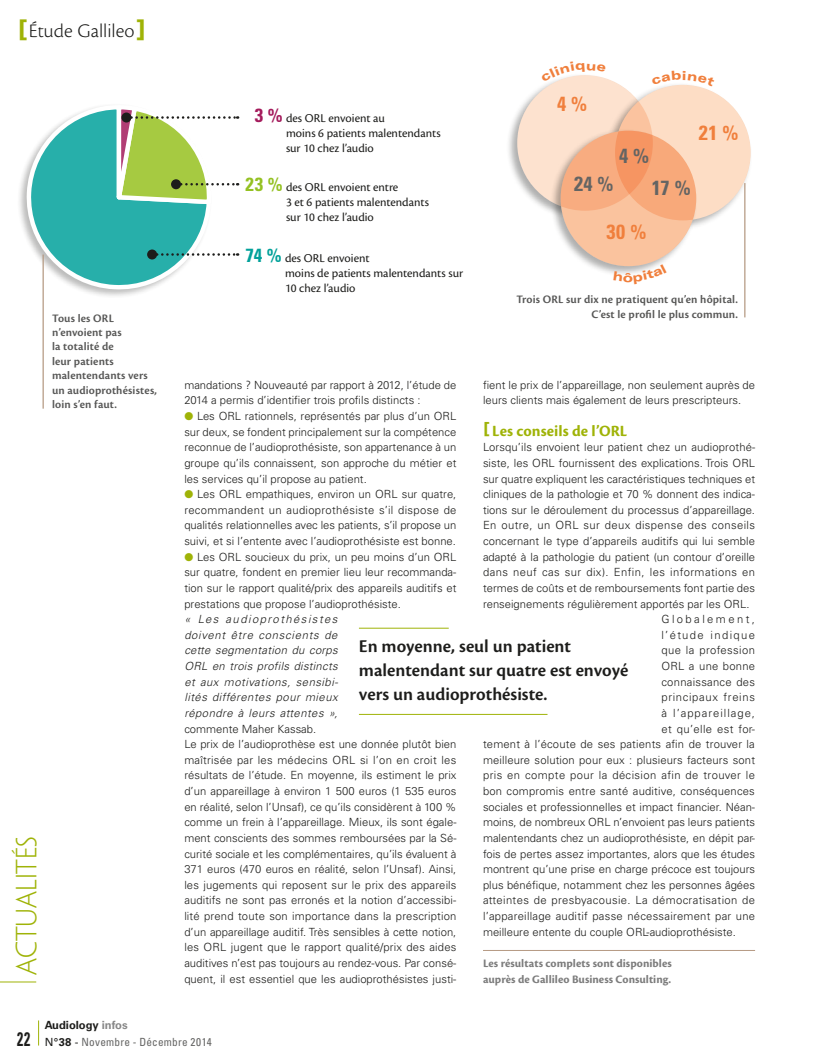
<style>
.page{position:relative;width:826px;height:1063px;background:#fff}
.page>*{position:absolute;margin:0;border:0;box-sizing:border-box;transform-origin:0 0}
.t1{font:300 26.25px "Penumbra Sans Std";color:#9fb307}
.t2{font:700 condensed 20.5px "Univers LT Std";color:#f07f3c}
.t3{font:700 condensed 20.5px "Univers LT Std";color:#646463}
.t4{font:20px "Cronos Pro Lt Capt";color:#1d1d1b}
.t5{font:700 condensed 19.62px "Univers LT Std";color:#1d1d1b;scale:.71 1}
.t6{font:600 18.75px/23.8px "Cronos Pro";color:#1d1d1b}
.t7{font:700 16.25px "Cronos Pro";letter-spacing:.005em;color:#9fb307}
.t8{font:12.5px/15px "Cronos Pro";color:#1d1d1b}
.t9{font:600 11.88px/14.4px "Cronos Pro";letter-spacing:.01em;color:#575756}
.t10{font:700 11.88px/15.6px "Cronos Pro";letter-spacing:.005em;color:#7c7c7c}
.t11{font:300 11.25px/15.6px "Univers LT Std";color:#1d1d1b}
.t12{font:italic 300 11.25px/15.6px "Univers LT Std";letter-spacing:.045em;color:#1d1d1b;text-align:justify}
.t13{font:300 11.25px "Univers LT Std";letter-spacing:.035em;color:#1d1d1b}
.t14{font:300 11.25px "Univers LT Std";letter-spacing:.02em;color:#1d1d1b}
.t15{font:300 11.25px "Univers LT Std";letter-spacing:.03em;color:#1d1d1b}
.t16{font:300 11.25px "Univers LT Std";letter-spacing:.04em;color:#1d1d1b}
.t17{font:condensed 11.25px "Univers LT Std";letter-spacing:.02em;color:#646463}
.t18{font:300 11.25px "Univers LT Std";letter-spacing:.06em;color:#1d1d1b}
.t19{font:300 11.25px "Univers LT Std";letter-spacing:.085em;color:#1d1d1b}
.t20{font:700 11.25px "Univers LT Std";color:#1d1d1b}
.t21{font:300 11.25px "Univers LT Std";letter-spacing:.12em;color:#1d1d1b}
.t22{font:300 11.25px "Univers LT Std";letter-spacing:.215em;color:#1d1d1b}
.s1{font-family:"Univers LT Std";font-weight:900;font-stretch:expanded;font-size:23.75px;color:#9fb307}
.s2{font-family:"Univers LT Std";font-weight:700;font-stretch:condensed;font-size:19px;color:#a41b5c}
.s3{font-family:"Univers LT Std";font-weight:700;font-stretch:condensed;font-size:19px;color:#94c122}
.s4{font-family:"Univers LT Std";font-weight:700;font-stretch:condensed;font-size:19px;color:#02a19a}
.s5{color:#9fb307}
.s6{font-family:"Univers LT Std";font-weight:900;font-stretch:expanded}
.s7{color:#878787}
.s8{font-stretch:normal;color:#1d1d1b}
.s9{font-weight:700;font-stretch:normal;color:#1d1d1b}
</style>
<div class="page">
<hr style="left:0;top:982px;width:36px;height:1px;background:#9fb307">
<svg style="left:38px;top:1020px;width:1px;height:26px"></svg>
<hr style="left:483px;top:950px;width:272px;height:1px;background:#b59a83">
<hr style="left:359px;top:628px;width:90px;height:1px;background:#9fb307">
<hr style="left:359px;top:714px;width:188px;height:1px;background:#9fb307">
<div style="left:17px;top:103px;width:196px;height:196px;background:#1d1d1b;opacity:.35"></div>
<svg style="left:26px;top:103px;width:212px;height:187px"></svg>
<div style="left:171px;top:179px;width:10px;height:10px;background:#1d1d1b;border-radius:50%"></div>
<hr style="left:43px;top:255px;width:1px;height:154px;background:#b59a83">
<div style="left:506px;top:72px;width:148px;height:149px;background:#1d1d1b;opacity:.35"></div>
<div style="left:604px;top:82px;width:148px;height:149px;background:#1d1d1b;opacity:.35"></div>
<div style="left:549px;top:128px;width:149px;height:148px;background:#1d1d1b;opacity:.35"></div>
<div style="left:517px;top:75px;width:136px;height:136px;background:#fde2cf;border-radius:50%"></div>
<div style="left:615px;top:85px;width:135px;height:135px;background:#fdddc5;border-radius:50%"></div>
<svg style="left:560px;top:131px;width:136px;height:135px;fill:#f8ac80"></svg>
<hr style="left:744px;top:183px;width:1px;height:134px;background:#b59a83">
<svg style="left:651px;top:72px;width:64px;height:14px"></svg>
<svg style="left:541px;top:72px;width:65px;height:10px"></svg>
<svg style="left:613px;top:264px;width:53px;height:12px"></svg>
<h3 class="t4" style="left:18px;top:19px;width:130px"><span class="s1">[</span>Étude Gallileo<span class="s1">]</span></h3>
<p class="t9" style="left:52px;top:311px;width:106px">Tous les ORL n’envoient pas<br>la totalité de<br>leur patients malentendants vers un audioprothésistes, loin s’en faut.</p>
<h1 class="t1" style="left:12px;top:975px;width:141px;rotate:-90deg">ACTUALITÉS</h1>
<p class="t8" style="left:286px;top:111px;width:156px;text-indent:-31px"><span class="s2">3 %</span> des ORL envoient au<br>moins 6 patients malentendants sur 10 chez l’audio</p>
<p class="t8" style="left:286px;top:179px;width:144px;text-indent:-41px"><span class="s3">23 %</span> des ORL envoient entre<br>3 et 6 patients malentendants sur 10 chez l’audio</p>
<p class="t8" style="left:285px;top:250px;width:180px;text-indent:-40px"><span class="s4">74 %</span> des ORL envoient<br>moins de patients malentendants sur<br>10 chez l’audio</p>
<h2 class="t2" style="left:557px;top:91px;width:31px">4 %</h2>
<h2 class="t3" style="left:619px;top:143px;width:31px">4 %</h2>
<h2 class="t3" style="left:574px;top:171px;width:41px">24 %</h2>
<h2 class="t3" style="left:652px;top:176px;width:40px">17 %</h2>
<h2 class="t2" style="left:699px;top:121px;width:41px">21 %</h2>
<h2 class="t2" style="left:606px;top:219px;width:41px">30 %</h2>
<p class="t9" style="left:516px;top:293px;width:223px;text-align:right">Trois ORL sur dix ne pratiquent qu’en hôpital.<br>C’est le profil le plus commun.</p>
<p class="t11" style="left:184px;top:377px;width:273px">mandations ? Nouveauté par rapport à 2012, l’étude de<br>2014 a permis d’identifier trois profils distincts :</p>
<p class="t11" style="left:184px;top:408px;width:273px;text-align:justify"><span class="s5">●</span> Les ORL rationnels, représentés par plus d’un ORL sur deux, se fondent principalement sur la compétence reconnue de l’audioprothésiste, son appartenance à un groupe qu’ils connaissent, son approche du métier et les services qu’il propose au patient.</p>
<p class="t11" style="left:184px;top:486px;width:274px;text-align:justify"><span class="s5">●</span> Les ORL empathiques, environ un ORL sur quatre, recommandent un audioprothésiste s’il dispose de qualités relationnelles avec les patients, s’il propose un suivi, et si l’entente avec l’audioprothésiste est bonne.</p>
<p class="t11" style="left:184px;top:549px;width:273px;text-align:justify"><span class="s5">●</span> Les ORL soucieux du prix, un peu moins d’un ORL sur quatre, fondent en premier lieu leur recommanda&shy;tion sur le rapport qualité/prix des appareils auditifs et prestations que propose l’audioprothésiste.</p>
<p class="t12" style="left:184px;top:611px;width:155px">« Les audioprothésistes doivent être conscients de cette segmentation du corps ORL en trois profils distincts et aux motivations, sensibi&shy;lités différentes pour mieux répondre à leurs attentes »,</p>
<p class="t11" style="left:184px;top:721px;width:274px">commente Maher Kassab.<br>Le prix de l’audioprothèse est une donnée plutôt bien maîtrisée par les médecins ORL si l’on en croit les résultats de l’étude. En moyenne, ils estiment le prix d’un appareillage à environ 1 500 euros (1 535 euros en réalité, selon l’Unsaf), ce qu’ils considèrent à 100 % comme un frein à l’appareillage. Mieux, ils sont égale&shy;ment conscients des sommes remboursées par la Sé&shy;curité sociale et les complémentaires, qu’ils évaluent à 371 euros (470 euros en réalité, selon l’Unsaf). Ainsi, les jugements qui reposent sur le prix des appareils auditifs ne sont pas erronés et la notion d’accessibi&shy;lité prend toute son importance dans la prescription d’un appareillage auditif. Très sensibles à cette notion, les ORL jugent que le rapport qualité/prix des aides auditives n’est pas toujours au rendez-vous. Par consé&shy;quent, il est essentiel que les audioprothésistes justi-</p>
<p class="t11" style="left:483px;top:377px;width:273px">fient le prix de l’appareillage, non seulement auprès de leurs clients mais également de leurs prescripteurs.</p>
<h3 class="t7" style="left:483px;top:421px;width:146px"><span class="s6">[</span> Les conseils de l’ORL</h3>
<p class="t11" style="left:483px;top:439px;width:274px">Lorsqu’ils envoient leur patient chez un audioprothé-</p>
<p class="t11" style="left:483px;top:455px;width:273px">siste, les ORL fournissent des explications. Trois ORL</p>
<p class="t11" style="left:483px;top:471px;width:273px">sur quatre expliquent les caractéristiques techniques et</p>
<p class="t11" style="left:483px;top:486px;width:273px">cliniques de la pathologie et 70 % donnent des indica-</p>
<p class="t11" style="left:483px;top:502px;width:273px">tions sur le déroulement du processus d’appareillage.</p>
<p class="t13" style="left:483px;top:519px;width:273px">En outre, un ORL sur deux dispense des conseils</p>
<p class="t11" style="left:483px;top:533px;width:273px">concernant le type d’appareils auditifs qui lui semble</p>
<p class="t11" style="left:483px;top:549px;width:273px">adapté à la pathologie du patient (un contour d’oreille</p>
<p class="t16" style="left:483px;top:565px;width:274px">dans neuf cas sur dix). Enfin, les informations en</p>
<p class="t11" style="left:483px;top:580px;width:273px">termes de coûts et de remboursements font partie des</p>
<p class="t11" style="left:483px;top:596px;width:268px">renseignements régulièrement apportés par les ORL.</p>
<p class="t22" style="left:661px;top:612px;width:95px">Globalement,</p>
<p class="t21" style="left:661px;top:628px;width:95px">l’étude indique</p>
<p class="t13" style="left:661px;top:644px;width:95px">que la profession</p>
<p class="t14" style="left:661px;top:659px;width:95px">ORL a une bonne</p>
<p class="t14" style="left:661px;top:675px;width:95px">connaissance des</p>
<p class="t18" style="left:661px;top:691px;width:95px">principaux freins</p>
<p class="t19" style="left:661px;top:706px;width:95px">à l’appareillage,</p>
<p class="t13" style="left:661px;top:722px;width:95px">et qu’elle est for-</p>
<p class="t11" style="left:483px;top:736px;width:273px">tement à l’écoute de ses patients afin de trouver la</p>
<p class="t11" style="left:483px;top:752px;width:273px">meilleure solution pour eux : plusieurs facteurs sont</p>
<p class="t13" style="left:483px;top:769px;width:273px">pris en compte pour la décision afin de trouver le</p>
<p class="t11" style="left:483px;top:783px;width:273px">bon compromis entre santé auditive, conséquences</p>
<p class="t11" style="left:483px;top:799px;width:273px">sociales et professionnelles et impact financier. Néan-</p>
<p class="t11" style="left:483px;top:814px;width:273px">moins, de nombreux ORL n’envoient pas leurs patients</p>
<p class="t11" style="left:483px;top:830px;width:273px">malentendants chez un audioprothésiste, en dépit par-</p>
<p class="t11" style="left:483px;top:846px;width:273px">fois de pertes assez importantes, alors que les études</p>
<p class="t11" style="left:483px;top:861px;width:273px">montrent qu’une prise en charge précoce est toujours</p>
<p class="t11" style="left:483px;top:877px;width:273px">plus bénéfique, notamment chez les personnes âgées</p>
<p class="t15" style="left:483px;top:894px;width:273px">atteintes de presbyacousie. La démocratisation de</p>
<p class="t14" style="left:483px;top:909px;width:274px">l’appareillage auditif passe nécessairement par une</p>
<p class="t11" style="left:483px;top:924px;width:254px">meilleure entente du couple ORL-audioprothésiste.</p>
<p class="t10" style="left:483px;top:956px;width:190px">Les résultats complets sont disponibles auprès de Gallileo Business Consulting.</p>
<h3 class="t6" style="left:359px;top:635px;width:271px">En moyenne, seul un patient malentendant sur quatre est envoyé vers un audioprothésiste.</h3>
<h3 class="t5" style="left:17px;top:1027px;width:20px">22</h3>
<p class="t20" style="left:45px;top:1018px;width:85px">Audiology <span class="s7">infos</span></p>
<p class="t17" style="left:45px;top:1034px;width:169px"><span class="s8">N°</span><span class="s9">38</span> <span class="s8">-</span> Novembre - Décembre 2014</p>
</div>
